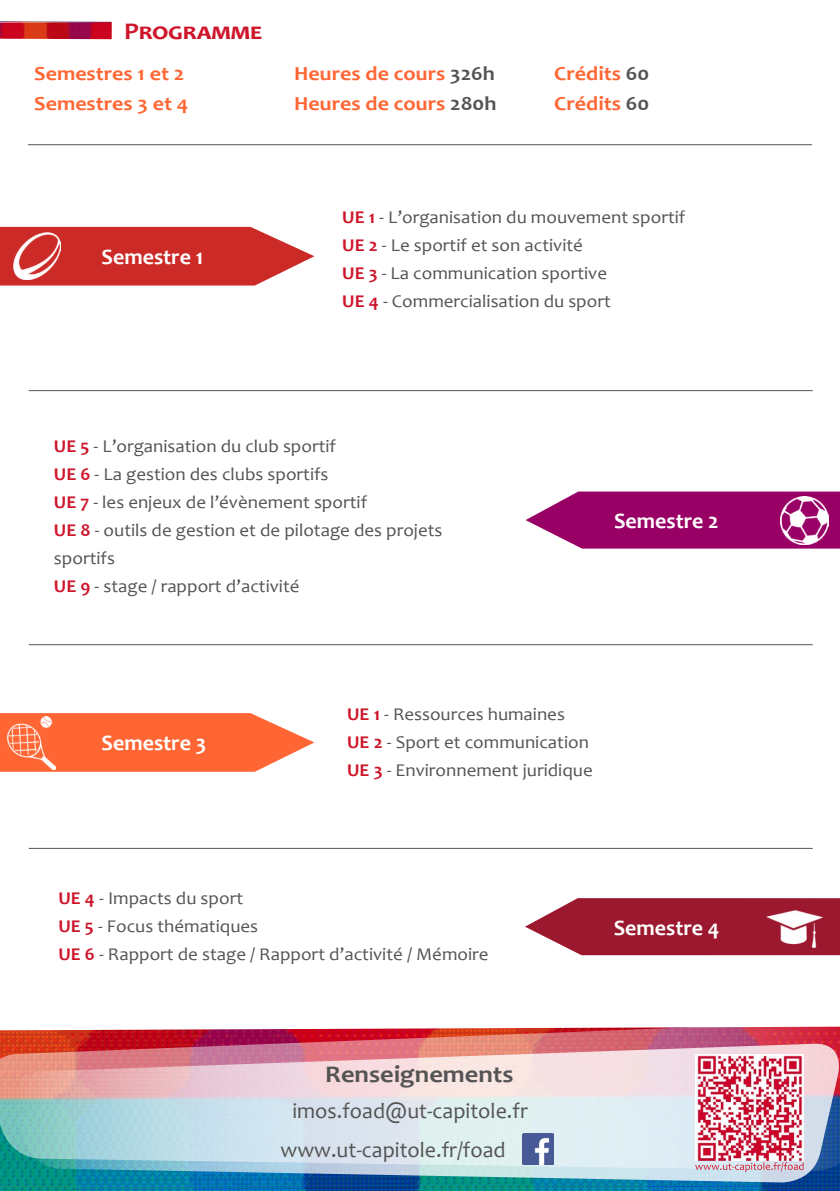
<style>
.page{position:relative;width:840px;height:1191px;background:#fff}
.page>*{position:absolute;margin:0;border:0;box-sizing:border-box;transform-origin:0 0}
.t1{font:700 24px "Candara";color:#555454;scale:1.1 1}
.t2{font:700 24px "Candara";letter-spacing:.1em;color:#ce162b;scale:1.1 1}
.t3{font:22px "Candara";color:#555454}
.t4{font:700 22px "Candara";color:#fff}
.t5{font:700 20px/30px "Candara";color:#f63;scale:1.1 1}
.t6{font:18px/28px "Candara";color:#555454;scale:1.05 1}
.s1{color:#555454}
.s2{font-weight:700;color:#ce162b}
</style>
<div class="page">
<img style="left:0;top:21px;width:112px;height:18px">
<hr style="left:28px;top:144px;width:783px;height:1px;background:#555454">
<hr style="left:29px;top:390px;width:783px;height:1px;background:#555454">
<hr style="left:29px;top:644px;width:783px;height:1px;background:#555454">
<hr style="left:29px;top:848px;width:783px;height:1px;background:#555454">
<svg style="left:0;top:713px;width:314px;height:58px;background:#ff774a"></svg>
<svg style="left:0;top:227px;width:314px;height:58px;background:#d0413e"></svg>
<svg style="left:525px;top:491px;width:314px;height:57px;background:#a41c77"></svg>
<svg style="left:525px;top:898px;width:314px;height:57px;background:#a63044"></svg>
<img style="left:766px;top:899px;width:56px;height:48px">
<img style="left:780px;top:496px;width:48px;height:48px">
<img style="left:13px;top:233px;width:47px;height:47px">
<img style="left:8px;top:717px;width:48px;height:52px">
<img style="left:0;top:1171px;width:839px;height:20px">
<img style="left:0;top:1026px;width:839px;height:145px">
<img style="left:8px;top:1042px;width:831px;height:141px">
<img style="left:522px;top:1134px;width:31px;height:30px">
<img style="left:694px;top:1054px;width:109px;height:106px">
<svg style="left:694px;top:1162px;width:109px;height:10px"></svg>
<h1 class="t2" style="left:124px;top:16px;width:127px">Programme</h1>
<p class="t5" style="left:34px;top:58px;width:142px">Semestres 1 et 2<br>Semestres 3 et 4</p>
<p class="t5" style="left:294px;top:58px;width:185px">Heures de cours <span class="s1">326h<br></span>Heures de cours <span class="s1">280h</span></p>
<p class="t5" style="left:554px;top:58px;width:88px">Crédits <span class="s1">60<br></span>Crédits <span class="s1">60</span></p>
<p class="t4" style="left:102px;top:243px;width:103px">Semestre 1</p>
<p class="t6" style="left:342px;top:203px;width:328px"><span class="s2">UE 1</span> - L’organisation du mouvement sportif <span class="s2">UE 2</span> - Le sportif et son activité<br><span class="s2">UE 3</span> - La communication sportive<br><span class="s2">UE 4</span> - Commercialisation du sport</p>
<p class="t6" style="left:54px;top:432px;width:371px"><span class="s2">UE 5</span> - L’organisation du club sportif<br><span class="s2">UE 6</span> - La gestion des clubs sportifs<br><span class="s2">UE 7</span> - les enjeux de l’évènement sportif<br><span class="s2">UE 8</span> - outils de gestion et de pilotage des projets sportifs<br><span class="s2">UE 9</span> - stage / rapport d’activité</p>
<p class="t4" style="left:613px;top:507px;width:106px">Semestre 2</p>
<p class="t4" style="left:102px;top:729px;width:106px">Semestre 3</p>
<p class="t6" style="left:347px;top:699px;width:235px"><span class="s2">UE 1</span> - Ressources humaines<br><span class="s2">UE 2</span> - Sport et communication<br><span class="s2">UE 3</span> - Environnement juridique</p>
<p class="t6" style="left:58px;top:884px;width:411px"><span class="s2">UE 4</span> - Impacts du sport<br><span class="s2">UE 5</span> - Focus thématiques<br><span class="s2">UE 6</span> - Rapport de stage / Rapport d’activité / Mémoire</p>
<h1 class="t1" style="left:325px;top:1059px;width:173px">Renseignements</h1>
<p class="t3" style="left:292px;top:1096px;width:237px">imos.foad@ut-capitole.fr</p>
<p class="t3" style="left:280px;top:1135px;width:226px">www.ut-capitole.fr/foad</p>
<p class="t4" style="left:613px;top:913px;width:107px">Semestre 4</p>
</div>
